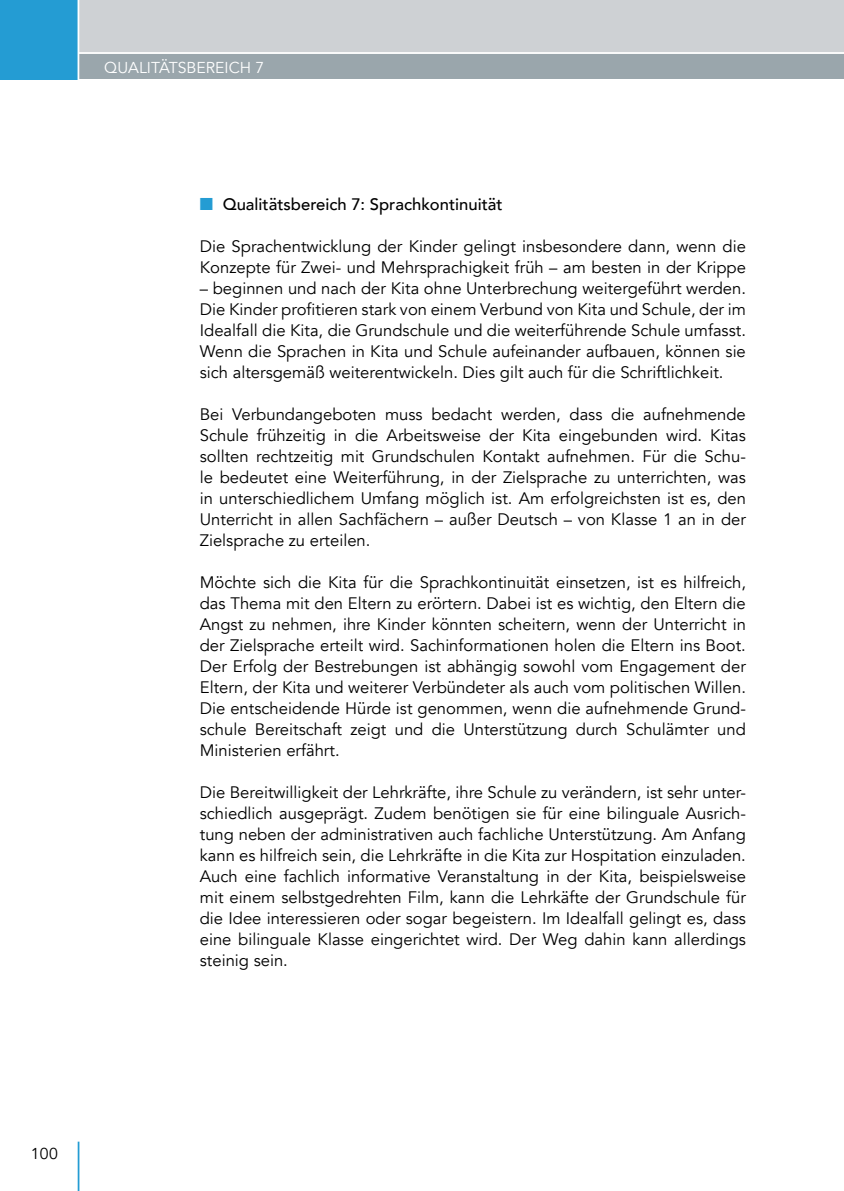
<style>
.page{position:relative;width:844px;height:1191px;background:#fff}
.page>*{position:absolute;margin:0;border:0;box-sizing:border-box;transform-origin:0 0}
.t1{font:16.62px/21px "Avenir";color:#000;text-align:justify}
.t2{font:16.62px "Avenir Book 2";color:#000}
.t3{font:500 16.62px "Avenir";color:#000}
.t4{font:15.75px "Avenir";color:#fff}
.t5{font:15.75px "Avenir";color:#000}
.s1{color:#249cd3}
</style>
<div class="page">
<hr style="left:78px;top:1141px;width:1px;height:50px;background:#249cd3">
<div style="left:78px;top:54px;width:765px;height:25px;background:#9aa6ac"></div>
<div style="left:0;top:0;width:843px;height:53px;background:#ced1d4"></div>
<hr style="left:0;top:52px;width:843px;height:2px;background:#fff">
<div style="left:0;top:0;width:78px;height:79px;background:#249cd3"></div>
<hr style="left:77px;top:0;width:2px;height:86px;background:#fff">
<p class="t4" style="left:104px;top:58px;width:161px">QUALITÄTSBEREICH 7</p>
<p class="t3" style="left:200px;top:190px;width:304px"><span class="s1">■</span> Qualitätsbereich 7: Sprachkontinuität</p>
<p class="t1" style="left:200px;top:236px;width:547px">Die Sprachentwicklung der Kinder gelingt insbesondere dann, wenn die<br>Konzepte für Zwei- und Mehrsprachigkeit früh – am besten in der Krippe</p>
<p class="t1" style="left:200px;top:278px;width:547px">– beginnen und nach der Kita ohne Unterbrechung weitergeführt werden.</p>
<p class="t2" style="left:200px;top:299px;width:547px">Die Kinder profitieren stark von einem Verbund von Kita und Schule, der im</p>
<p class="t1" style="left:200px;top:320px;width:547px">Idealfall die Kita, die Grundschule und die weiterführende Schule umfasst.<br>Wenn die Sprachen in Kita und Schule aufeinander aufbauen, können sie sich altersgemäß weiterentwickeln. Dies gilt auch für die Schriftlichkeit.</p>
<p class="t1" style="left:200px;top:404px;width:547px">Bei Verbundangeboten muss bedacht werden, dass die aufnehmende Schule frühzeitig in die Arbeitsweise der Kita eingebunden wird. Kitas sollten rechtzeitig mit Grundschulen Kontakt aufnehmen. Für die Schu&shy;le bedeutet eine Weiterführung, in der Zielsprache zu unterrichten, was in unterschiedlichem Umfang möglich ist. Am erfolgreichsten ist es, den Unterricht in allen Sachfächern – außer Deutsch – von Klasse 1 an in der Zielsprache zu erteilen.</p>
<p class="t1" style="left:200px;top:572px;width:547px">Möchte sich die Kita für die Sprachkontinuität einsetzen, ist es hilfreich, das Thema mit den Eltern zu erörtern. Dabei ist es wichtig, den Eltern die Angst zu nehmen, ihre Kinder könnten scheitern, wenn der Unterricht in der Zielsprache erteilt wird. Sachinformationen holen die Eltern ins Boot.<br>Der Erfolg der Bestrebungen ist abhängig sowohl vom Engagement der Eltern, der Kita und weiterer Verbündeter als auch vom politischen Willen.<br>Die entscheidende Hürde ist genommen, wenn die aufnehmende Grund&shy;schule Bereitschaft zeigt und die Unterstützung durch Schulämter und Ministerien erfährt.</p>
<p class="t1" style="left:200px;top:782px;width:547px">Die Bereitwilligkeit der Lehrkräfte, ihre Schule zu verändern, ist sehr unter&shy;schiedlich ausgeprägt. Zudem benötigen sie für eine bilinguale Ausrich&shy;tung neben der administrativen auch fachliche Unterstützung. Am Anfang kann es hilfreich sein, die Lehrkräfte in die Kita zur Hospitation einzuladen.<br>Auch eine fachlich informative Veranstaltung in der Kita, beispielsweise mit einem selbstgedrehten Film, kann die Lehrkäfte der Grundschule für die Idee interessieren oder sogar begeistern. Im Idealfall gelingt es, dass eine bilinguale Klasse eingerichtet wird. Der Weg dahin kann allerdings steinig sein.</p>
<p class="t5" style="left:31px;top:1144px;width:29px">100</p>
</div>
